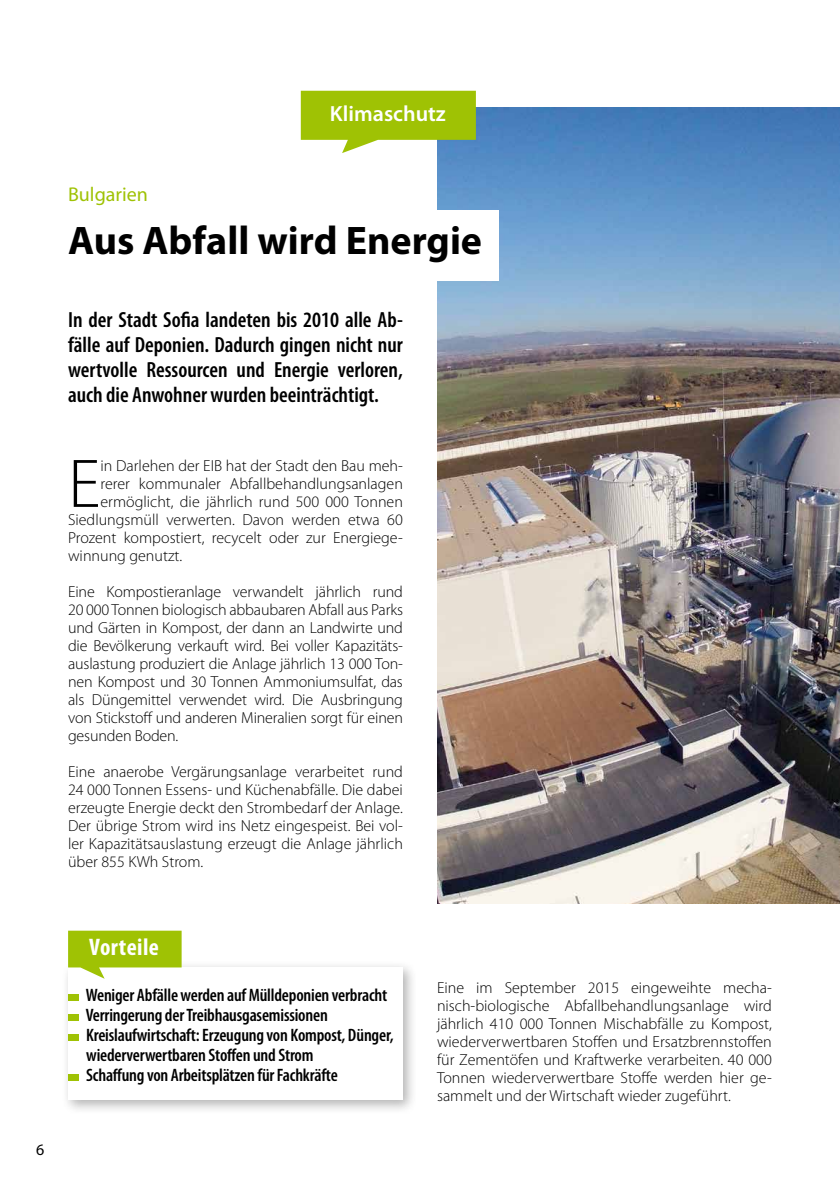
<style>
.page{position:relative;width:840px;height:1191px;background:#fff}
.page>*{position:absolute;margin:0;border:0;box-sizing:border-box;transform-origin:0 0}
.t1{font:300 69.4px "Myriad Pro";color:#000}
.t2{font:700 40px "Myriad Pro";color:#000}
.t3{font:700 condensed 24px "Myriad Pro";letter-spacing:.02em;color:#fff}
.t4{font:600 condensed 22px/25px "Myriad Pro";color:#000;text-align:justify}
.t5{font:600 22px "Myriad Pro";color:#fff}
.t6{font:20px "Myriad Pro";color:#9fc204}
.t7{font:600 condensed 18px/20px "Myriad Pro";letter-spacing:-.01em;color:#000}
.t8{font:300 16px/18px "Myriad Pro";color:#000;text-align:justify}
.t9{font:16px "Myriad Pro";color:#000}
</style>
<div class="page">
<div style="left:61px;top:960px;width:356px;height:155px;background:#000;opacity:.3"></div>
<div style="left:68px;top:967px;width:335px;height:133px;background:#fff"></div>
<div style="left:68px;top:994px;width:10px;height:6px;background:#9fc204"></div>
<div style="left:68px;top:1014px;width:10px;height:6px;background:#9fc204"></div>
<div style="left:68px;top:1034px;width:10px;height:6px;background:#9fc204"></div>
<div style="left:68px;top:1074px;width:10px;height:6px;background:#9fc204"></div>
<img style="left:437px;top:108px;width:402px;height:795px">
<svg style="left:300px;top:91px;width:175px;height:62px;background:#a9c832"></svg>
<svg style="left:68px;top:930px;width:113px;height:48px"></svg>
<div style="left:306px;top:210px;width:193px;height:71px;background:#fff"></div>
<p class="t6" style="left:68px;top:183px;width:81px">Bulgarien</p>
<h3 class="t5" style="left:330px;top:102px;width:117px">Klimaschutz</h3>
<h2 class="t2" style="left:68px;top:218px;width:415px">Aus Abfall wird Energie</h2>
<h3 class="t4" style="left:68px;top:307px;width:336px">In der Stadt Sofia landeten bis 2010 alle Ab&shy;fälle auf Deponien. Dadurch gingen nicht nur wertvolle Ressourcen und Energie verloren, auch die Anwohner wurden beeinträchtigt.</h3>
<h1 class="t1" style="left:68px;top:445px;width:34px">E</h1>
<p class="t8" style="left:100px;top:457px;width:304px">in Darlehen der EIB hat der Stadt den Bau meh-</p>
<p class="t8" style="left:100px;top:475px;width:304px">rerer kommunaler Abfallbehandlungsanlagen</p>
<p class="t8" style="left:100px;top:493px;width:304px">ermöglicht, die jährlich rund 500 000 Tonnen</p>
<p class="t8" style="left:68px;top:511px;width:336px">Siedlungsmüll verwerten. Davon werden etwa 60</p>
<p class="t8" style="left:68px;top:529px;width:336px">Prozent kompostiert, recycelt oder zur Energiege-</p>
<p class="t8" style="left:68px;top:547px;width:115px">winnung genutzt.</p>
<p class="t8" style="left:68px;top:583px;width:336px">Eine Kompostieranlage verwandelt jährlich rund 20 000 Tonnen biologisch abbaubaren Abfall aus Parks und Gärten in Kompost, der dann an Landwirte und die Bevölkerung verkauft wird. Bei voller Kapazitäts&shy;auslastung produziert die Anlage jährlich 13 000 Ton&shy;nen Kompost und 30 Tonnen Ammoniumsulfat, das als Düngemittel verwendet wird. Die Ausbringung von Stickstoff und anderen Mineralien sorgt für einen gesunden Boden.</p>
<p class="t8" style="left:68px;top:763px;width:336px">Eine anaerobe Vergärungsanlage verarbeitet rund 24 000 Tonnen Essens- und Küchenabfälle. Die dabei erzeugte Energie deckt den Strombedarf der Anlage.<br>Der übrige Strom wird ins Netz eingespeist. Bei vol&shy;ler Kapazitätsauslastung erzeugt die Anlage jährlich über 855 KWh Strom.</p>
<p class="t9" style="left:36px;top:1141px;width:10px">6</p>
<h3 class="t3" style="left:89px;top:933px;width:71px">Vorteile</h3>
<p class="t7" style="left:86px;top:985px;width:309px">Weniger Abfälle werden auf Mülldeponien verbracht Verringerung der Treibhausgasemissionen Kreislaufwirtschaft: Erzeugung von Kompost, Dünger, wiederverwertbaren Stoffen und Strom<br>Schaffung von Arbeitsplätzen für Fachkräfte</p>
<p class="t8" style="left:437px;top:979px;width:336px">Eine im September 2015 eingeweihte mecha&shy;nisch-biologische Abfallbehandlungsanlage wird jährlich 410 000 Tonnen Mischabfälle zu Kompost, wiederverwertbaren Stoffen und Ersatzbrennstoffen für Zementöfen und Kraftwerke verarbeiten. 40 000<br>Tonnen wiederverwertbare Stoffe werden hier ge&shy;sammelt und der Wirtschaft wieder zugeführt.</p>
</div>
